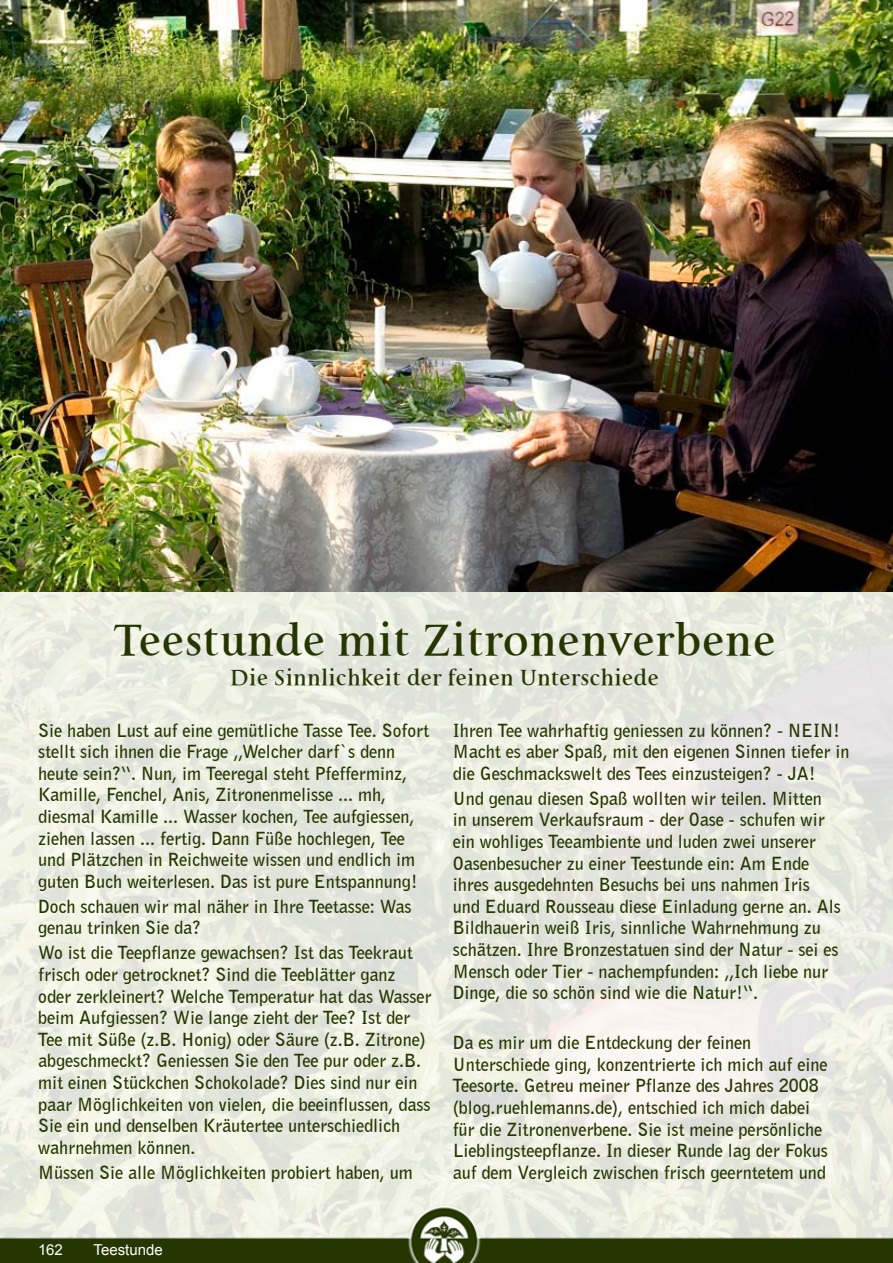
<style>
.page{position:relative;width:893px;height:1263px;background:#fff}
.page>*{position:absolute;margin:0;border:0;box-sizing:border-box;transform-origin:0 0}
.t1{font:45px "La Gioconda TT Bold";color:#263600}
.t2{font:22.5px "La Gioconda TT Bold";color:#263600}
.t3{font:700 18px/21.6px "Bell Gothic BT";color:#263600}
.t4{font:15px "Arial";color:#fff}
</style>
<div class="page">
<img style="left:0;top:591px;width:893px;height:612px">
<img style="left:0;top:0;width:893px;height:591px">
<img style="left:0;top:1203px;width:893px;height:60px">
<h1 class="t1" style="left:113px;top:614px;width:664px">Teestunde mit Zitronenverbene</h1>
<p class="t2" style="left:230px;top:665px;width:431px">Die Sinnlichkeit der feinen Unterschiede</p>
<p class="t3" style="left:38px;top:719px;width:392px">Sie haben Lust auf eine gemütliche Tasse Tee. Sofort stellt sich ihnen die Frage „Welcher darf`s denn heute sein?“. Nun, im Teeregal steht Pfefferminz, Kamille, Fenchel, Anis, Zitronenmelisse ... mh, diesmal Kamille ... Wasser kochen, Tee aufgiessen, ziehen lassen ... fertig. Dann Füße hochlegen, Tee und Plätzchen in Reichweite wissen und endlich im guten Buch weiterlesen. Das ist pure Entspannung!</p>
<p class="t3" style="left:38px;top:895px;width:375px">Doch schauen wir mal näher in Ihre Teetasse: Was genau trinken Sie da?</p>
<p class="t3" style="left:38px;top:941px;width:395px">Wo ist die Teepflanze gewachsen? Ist das Teekraut frisch oder getrocknet? Sind die Teeblätter ganz oder zerkleinert? Welche Temperatur hat das Wasser beim Aufgiessen? Wie lange zieht der Tee? Ist der Tee mit Süße (z.B. Honig) oder Säure (z.B. Zitrone) abgeschmeckt? Geniessen Sie den Tee pur oder z.B. mit einen Stückchen Schokolade? Dies sind nur ein paar Möglichkeiten von vielen, die beeinflussen, dass Sie ein und denselben Kräutertee unterschiedlich wahrnehmen können.</p>
<p class="t3" style="left:38px;top:1161px;width:376px">Müssen Sie alle Möglichkeiten probiert haben, um</p>
<p class="t3" style="left:453px;top:719px;width:398px">Ihren Tee wahrhaftig geniessen zu können? - NEIN!<br>Macht es aber Spaß, mit den eigenen Sinnen tiefer in die Geschmackswelt des Tees einzusteigen? - JA!</p>
<p class="t3" style="left:453px;top:787px;width:389px">Und genau diesen Spaß wollten wir teilen. Mitten<br>in unserem Verkaufsraum - der Oase - schufen wir ein wohliges Teeambiente und luden zwei unserer Oasenbesucher zu einer Teestunde ein: Am Ende ihres ausgedehnten Besuchs bei uns nahmen Iris und Eduard Rousseau diese Einladung gerne an. Als Bildhauerin weiß Iris, sinnliche Wahrnehmung zu schätzen. Ihre Bronzestatuen sind der Natur - sei es Mensch oder Tier - nachempfunden: „Ich liebe nur Dinge, die so schön sind wie die Natur!“.</p>
<p class="t3" style="left:453px;top:1031px;width:376px">Da es mir um die Entdeckung der feinen Unterschiede ging, konzentrierte ich mich auf eine Teesorte. Getreu meiner Pflanze des Jahres 2008 (blog.ruehlemanns.de), entschied ich mich dabei für die Zitronenverbene. Sie ist meine persönliche Lieblingsteepflanze. In dieser Runde lag der Fokus auf dem Vergleich zwischen frisch geerntetem und</p>
<p class="t4" style="left:38px;top:1240px;width:26px">162</p>
<p class="t4" style="left:94px;top:1240px;width:71px">Teestunde</p>
</div>
